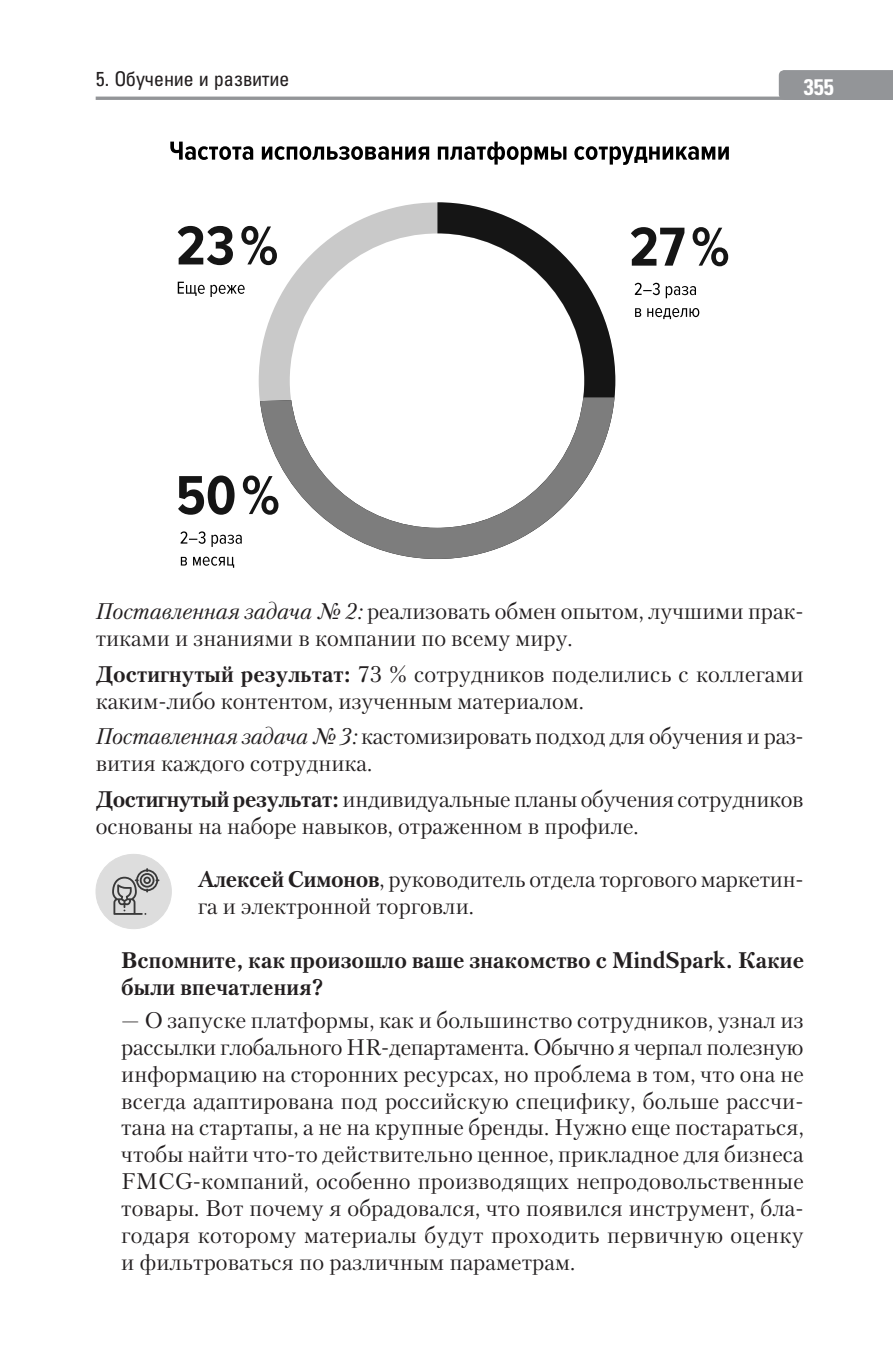
<style>
.page{position:relative;width:893px;height:1372px;background:#fff}
.page>*{position:absolute;margin:0;border:0;box-sizing:border-box;transform-origin:0 0}
.Interv00{font:22.5px/26.8px "Petersburg C";letter-spacing:.005em;color:#231f20;text-align:justify}
.Body_Text{font:22.5px/27px "Petersburg C";color:#231f20}
.Author_Interv_Icon{font:22.5px/26.8px "Petersburg C";letter-spacing:-.01em;color:#231f20}
.Vopros00{font:700 22.5px/26.8px "Petersburg C";letter-spacing:.005em;color:#231f20}
.t1{font:700 condensed 22.5px "Univers C";color:#fff}
.t2{font:20.25px "Univers C Condenced";letter-spacing:.01em;color:#231f20}
.s1{font-style:italic}
.s2{font-weight:700}
</style>
<div class="page">
<div style="left:779px;top:70px;width:114px;height:27px;background:#939598"></div>
<hr style="left:96px;top:97px;width:797px;height:3px;background:#939598">
<svg style="left:178px;top:282px;width:67px;height:15px"></svg>
<svg style="left:170px;top:142px;width:559px;height:23px"></svg>
<svg style="left:635px;top:283px;width:64px;height:36px"></svg>
<svg style="left:180px;top:531px;width:62px;height:36px"></svg>
<svg style="left:631px;top:227px;width:53px;height:38px"></svg>
<svg style="left:693px;top:227px;width:35px;height:39px"></svg>
<svg style="left:178px;top:226px;width:55px;height:39px"></svg>
<svg style="left:241px;top:226px;width:18px;height:39px"></svg>
<svg style="left:178px;top:475px;width:57px;height:39px"></svg>
<svg style="left:243px;top:475px;width:16px;height:39px"></svg>
<svg style="left:260px;top:202px;width:355px;height:200px"></svg>
<svg style="left:260px;top:397px;width:354px;height:162px"></svg>
<div style="left:96px;top:854px;width:75px;height:74px;background:#ddd;border-radius:50%"></div>
<div style="left:96px;top:854px;width:76px;height:74px;border:1px solid #ddd;border-radius:50%"></div>
<svg style="left:112px;top:868px;width:47px;height:46px"></svg>
<p class="t2" style="left:96px;top:67px;width:195px">5. Обучение и развитие</p>
<p class="t1" style="left:804px;top:74px;width:31px">355</p>
<p class="Body_Text" style="left:96px;top:597px;width:709px"><span class="s1">Поставленная задача № 2:</span> реализовать обмен опытом, лучшими прак&shy;тиками и знаниями в компании по всему миру.</p>
<p class="Body_Text" style="left:96px;top:660px;width:709px"><span class="s2">Достигнутый результат:</span> 73 % сотрудников поделились с коллегами каким-либо контентом, изученным материалом.</p>
<p class="Body_Text" style="left:96px;top:723px;width:709px"><span class="s1">Поставленная задача № 3:</span> кастомизировать подход для обучения и раз&shy;вития каждого сотрудника.</p>
<p class="Body_Text" style="left:96px;top:785px;width:709px"><span class="s2">Достигнутый результат:</span> индивидуальные планы обучения сотрудников основаны на наборе навыков, отраженном в профиле.</p>
<p class="Author_Interv_Icon" style="left:198px;top:865px;width:607px"><span class="s2">Алексей Симонов</span>, руководитель отдела торгового маркетин&shy;га и электронной торговли.</p>
<p class="Vopros00" style="left:121px;top:947px;width:684px">Вспомните, как произошло ваше знакомство с MindSpark. Какие были впечатления?</p>
<p class="Interv00" style="left:121px;top:1006px;width:684px">— О запуске платформы, как и большинство сотрудников, узнал из рассылки глобального HR-департамента. Обычно я черпал полезную информацию на сторонних ресурсах, но проблема в том, что она не всегда адаптирована под российскую специфику, больше рассчи&shy;тана на стартапы, а не на крупные бренды. Нужно еще постараться, чтобы найти что-то действительно ценное, прикладное для бизнеса FMCG-компаний, особенно производящих непродовольственные товары. Вот почему я обрадовался, что появился инструмент, бла&shy;годаря которому материалы будут проходить первичную оценку и фильтроваться по различным параметрам.</p>
</div>
